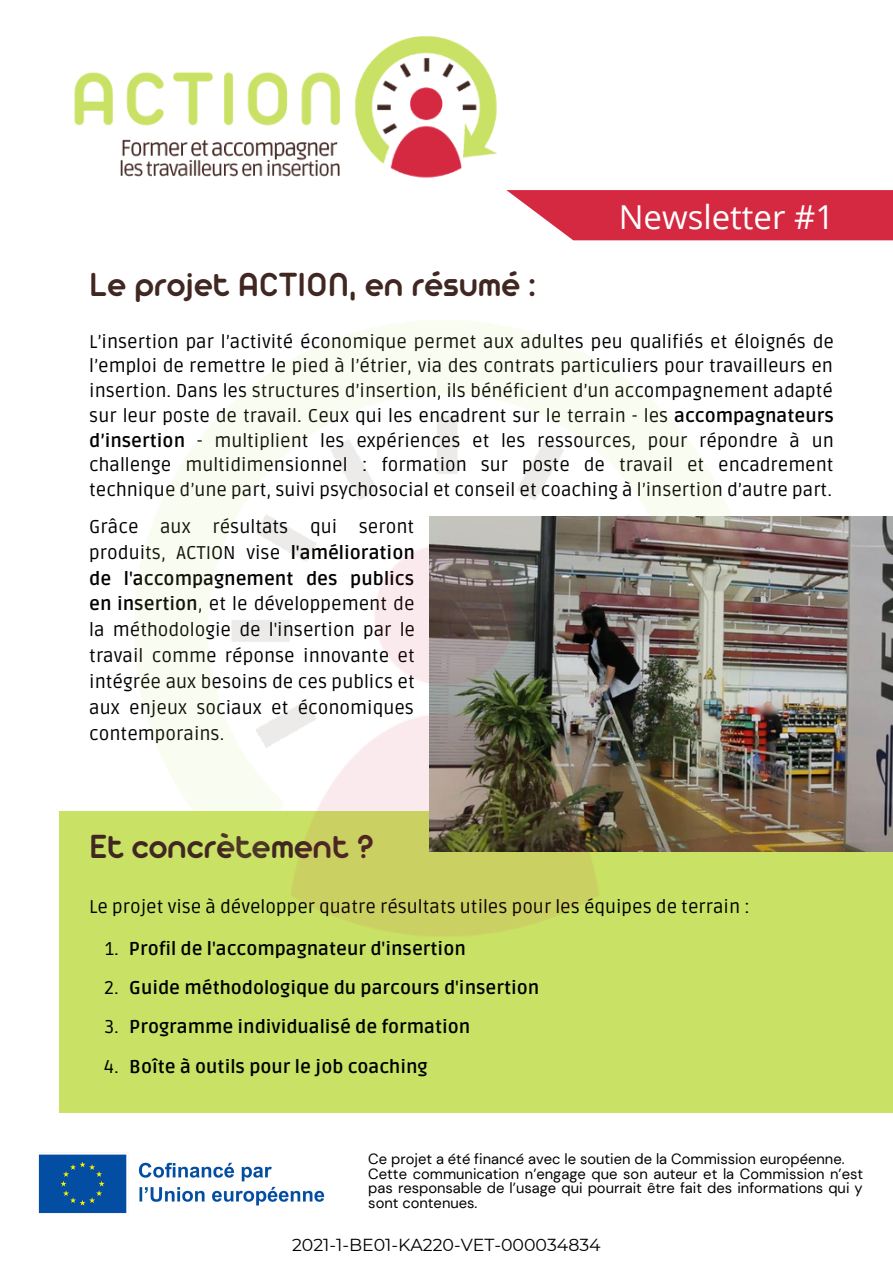
<style>
.page{position:relative;width:893px;height:1264px;background:#fff}
.page>*{position:absolute;margin:0;border:0;box-sizing:border-box;transform-origin:0 0}
.t1{font:600 36px "Arista Pro";color:#412722}
.t2{font:33px "Open Sans";color:#fff}
.t3{font:18.45px/25.8px "Ruda";color:#000;text-align:justify}
.t4{font:700 18.45px/39.3px "Ruda";color:#000}
.t5{font:17.4px "Montserrat";color:#000}
.t6{font:14.7px/14.5px "DM Sans";color:#000}
.s1{font-weight:700}
</style>
<div class="page">
<div style="left:506px;top:190px;width:386px;height:50px;background:#d52941"></div>
<img style="left:74px;top:36px;width:439px;height:179px">
<div style="left:59px;top:811px;width:833px;height:301px;background:#c9e265"></div>
<img style="left:768px;top:516px;width:124px;height:335px">
<img style="left:38px;top:1154px;width:287px;height:60px">
<img style="left:135px;top:320px;width:633px;height:616px">
<h1 class="t1" style="left:89px;top:273px;width:449px">Le projet ACTION, en résumé :</h1>
<h2 class="t2" style="left:618px;top:193px;width:217px">Newsletter #1</h2>
<p class="t3" style="left:89px;top:329px;width:746px;line-height:24.8px">L’insertion par l’activité économique permet aux adultes peu qualifiés et éloignés de l’emploi de remettre le pied à l’étrier, via des contrats particuliers pour travailleurs en insertion. Dans les structures d’insertion, ils bénéficient d’un accompagnement adapté sur leur poste de travail. Ceux qui les encadrent sur le terrain - les <span class="s1">accompagnateurs d’insertion</span> - multiplient les expériences et les ressources, pour répondre à un challenge multidimensionnel : formation sur poste de travail et encadrement technique d’une part, suivi psychosocial et conseil et coaching à l’insertion d’autre part.</p>
<p class="t3" style="left:89px;top:514px;width:327px">Grâce aux résultats qui seront produits, ACTION vise <span class="s1">l'amélioration de l'accompagnement des publics en insertion</span>, et le développement de la méthodologie de l'insertion par le travail comme réponse innovante et intégrée aux besoins de ces publics et aux enjeux sociaux et économiques contemporains.</p>
<h1 class="t1" style="left:89px;top:834px;width:285px">Et concrètement ?</h1>
<p class="t3" style="left:89px;top:894px;width:662px">Le projet vise à développer quatre résultats utiles pour les équipes de terrain :</p>
<p class="t3" style="left:104px;top:929px;width:16px;line-height:39.3px">1.<br>2.<br>3.<br>4.</p>
<p class="t4" style="left:129px;top:929px;width:412px">Profil de l'accompagnateur d'insertion<br>Guide méthodologique du parcours d'insertion Programme individualisé de formation<br>Boîte à outils pour le job coaching</p>
<p class="t6" style="left:368px;top:1151px;width:496px">Ce projet a été financé avec le soutien de la Commission européenne.<br>Cette communication n’engage que son auteur et la Commission n’est pas responsable de l’usage qui pourrait être fait des informations qui y sont contenues.</p>
<p class="t5" style="left:292px;top:1233px;width:310px">2021-1-BE01-KA220-VET-000034834</p>
</div>
